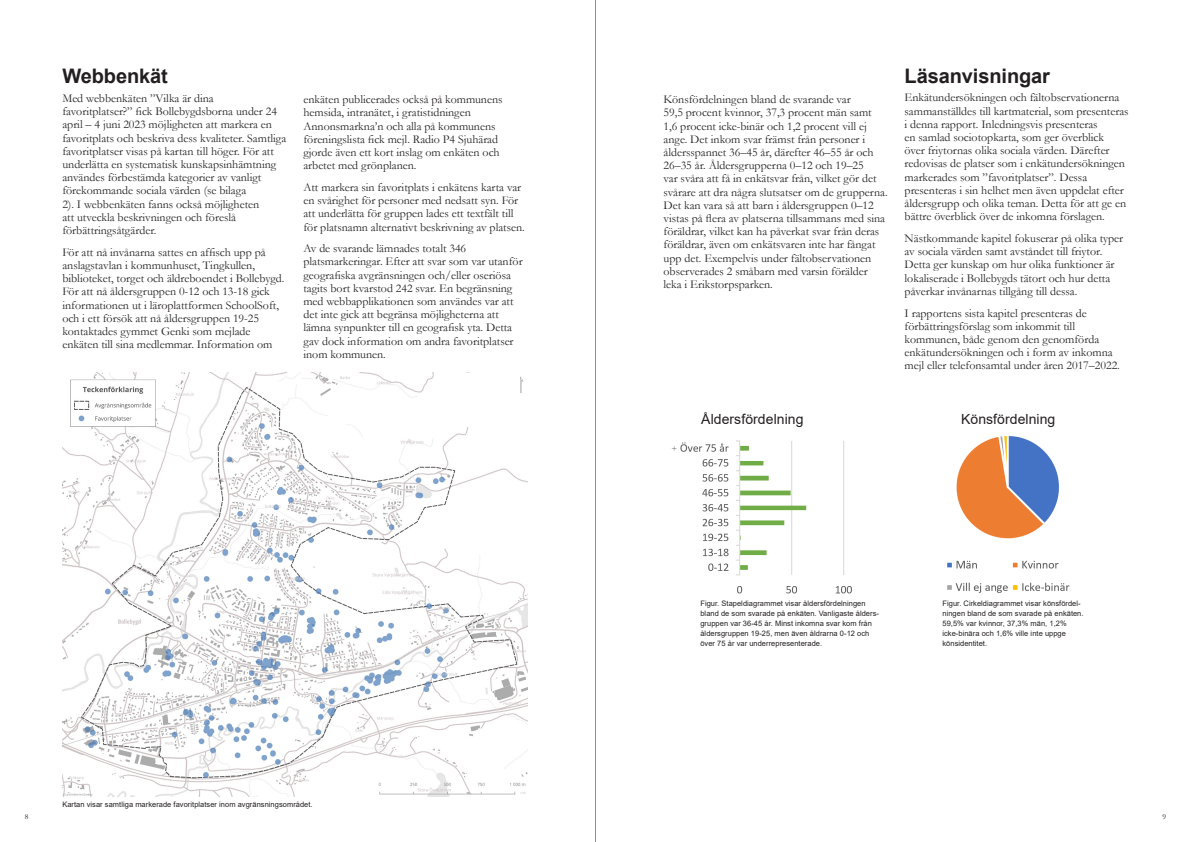
<style>
.page{position:relative;width:1191px;height:842px;background:#fff}
.page>*{position:absolute;margin:0;border:0;box-sizing:border-box;transform-origin:0 0}
.Rubrik_3{font:700 20px "Arial";letter-spacing:-.005em;color:#231f20}
.Bildtext_Arial{font:14px "Arial";letter-spacing:.005em;color:#231f20}
.Brödtext{font:12px/13.2px "Garamond";color:#272425}
.Bildtext{font:8.6px "Garamond";color:#57585a}
.t1{font:7.8px "Garamond";color:#231f20}
.Bildtext_Arial-2{font:7.5px/10px "Arial";letter-spacing:.005em;color:#231f20}
</style>
<div class="page">
<img style="left:62px;top:372px;width:465px;height:425px">
<img style="left:947px;top:436px;width:123px;height:157px">
<img style="left:680px;top:440px;width:172px;height:154px">
<hr style="left:595px;top:0;width:1px;height:842px;background:#8e9091">
<h3 class="Rubrik_3" style="left:62px;top:62px;width:107px">Webbenkät</h3>
<p class="Brödtext" style="left:62px;top:91px;width:225px">Med webbenkäten ”Vilka är dina favoritplatser?” fick Bollebygdsborna under 24 april – 4 juni 2023 möjligheten att markera en favoritplats och beskriva dess kvaliteter. Samtliga favoritplatser visas på kartan till höger. För att underlätta en systematisk kunskapsinhämtning användes förbestämda kategorier av vanligt förekommande sociala värden (se bilaga<br>2). I webbenkäten fanns också möjligheten<br>att utveckla beskrivningen och föreslå förbättringsåtgärder.</p>
<p class="Brödtext" style="left:62px;top:245px;width:223px">För att nå invånarna sattes en affisch upp på anslagstavlan i kommunhuset, Tingkullen, biblioteket, torget och äldreboendet i Bollebygd.<br>För att nå åldersgruppen 0-12 och 13-18 gick informationen ut i läroplattformen SchoolSoft, och i ett försök att nå åldersgruppen 19-25 kontaktades gymmet Genki som mejlade enkäten till sina medlemmar. Information om</p>
<p class="Brödtext" style="left:303px;top:93px;width:201px">enkäten publicerades också på kommunens hemsida, intranätet, i gratistidningen Annonsmarkna’n och alla på kommunens föreningslista fick mejl. Radio P4 Sjuhärad gjorde även ett kort inslag om enkäten och arbetet med grönplanen.</p>
<p class="Brödtext" style="left:303px;top:180px;width:223px">Att markera sin favoritplats i enkätens karta var en svårighet för personer med nedsatt syn. För att underlätta för gruppen lades ett textfält till för platsnamn alternativt beskrivning av platsen.</p>
<p class="Brödtext" style="left:303px;top:242px;width:221px">Av de svarande lämnades totalt 346 platsmarkeringar. Efter att svar som var utanför geografiska avgränsningen och/eller oseriösa tagits bort kvarstod 242 svar. En begränsning med webbapplikationen som användes var att det inte gick att begränsa möjligheterna att lämna synpunkter till en geografisk yta. Detta gav dock information om andra favoritplatser inom kommunen.</p>
<p class="Bildtext_Arial-2" style="left:62px;top:800px;width:252px">Kartan visar samtliga markerade favoritplatser inom avgränsningsområdet.</p>
<p class="Brödtext" style="left:663px;top:93px;width:226px">Könsfördelningen bland de svarande var<br>59,5 procent kvinnor, 37,3 procent män samt 1,6 procent icke-binär och 1,2 procent vill ej ange. Det inkom svar främst från personer i åldersspannet 36–45 år, därefter 46–55 år och 26–35 år. Åldersgrupperna 0–12 och 19–25<br>var svåra att få in enkätsvar från, vilket gör det svårare att dra några slutsatser om de grupperna.<br>Det kan vara så att barn i åldersgruppen 0–12 vistas på flera av platserna tillsammans med sina föräldrar, vilket kan ha påverkat svar från deras föräldrar, även om enkätsvaren inte har fångat upp det. Exempelvis under fältobservationen observerades 2 småbarn med varsin förälder leka i Erikstorpsparken.</p>
<h3 class="Rubrik_3" style="left:904px;top:61px;width:147px">Läsanvisningar</h3>
<p class="Brödtext" style="left:904px;top:91px;width:225px">Enkätundersökningen och fältobservationerna sammanställdes till kartmaterial, som presenteras i denna rapport. Inledningsvis presenteras<br>en samlad sociotopkarta, som ger överblick<br>över friytornas olika sociala värden. Därefter redovisas de platser som i enkätundersökningen markerades som ”favoritplatser”. Dessa presenteras i sin helhet men även uppdelat efter åldersgrupp och olika teman. Detta för att ge en bättre överblick över de inkomna förslagen.</p>
<p class="Brödtext" style="left:904px;top:231px;width:220px">Nästkommande kapitel fokuserar på olika typer av sociala värden samt avståndet till friytor.<br>Detta ger kunskap om hur olika funktioner är lokaliserade i Bollebygds tätort och hur detta påverkar invånarnas tillgång till dessa.</p>
<p class="Brödtext" style="left:904px;top:306px;width:217px">I rapportens sista kapitel presenteras de förbättringsförslag som inkommit till kommunen, både genom den genomförda enkätundersökningen och i form av inkomna mejl eller telefonsamtal under åren 2017–2022.</p>
<p class="Bildtext" style="left:671px;top:442px;width:7px">+</p>
<p class="Bildtext_Arial" style="left:701px;top:410px;width:104px">Åldersfördelning</p>
<p class="Bildtext_Arial" style="left:961px;top:410px;width:96px">Könsfördelning</p>
<p class="Bildtext_Arial-2" style="left:700px;top:598px;width:180px">Figur. Stapeldiagrammet visar åldersfördelningen bland de som svarade på enkäten. Vanligaste ålders&shy;gruppen var 36-45 år. Minst inkomna svar kom från åldersgruppen 19-25, men även åldrarna 0-12 och över 75 år var underrepresenterade.</p>
<p class="Bildtext_Arial-2" style="left:942px;top:598px;width:143px">Figur. Cirkeldiagrammet visar könsfördel&shy;ningen bland de som svarade på enkäten.<br>59,5% var kvinnor, 37,3% män, 1,2% icke-binära och 1,6% ville inte uppge könsidentitet.</p>
<p class="t1" style="left:25px;top:811px;width:5px">8</p>
<p class="t1" style="left:1162px;top:811px;width:5px">9</p>
</div>
